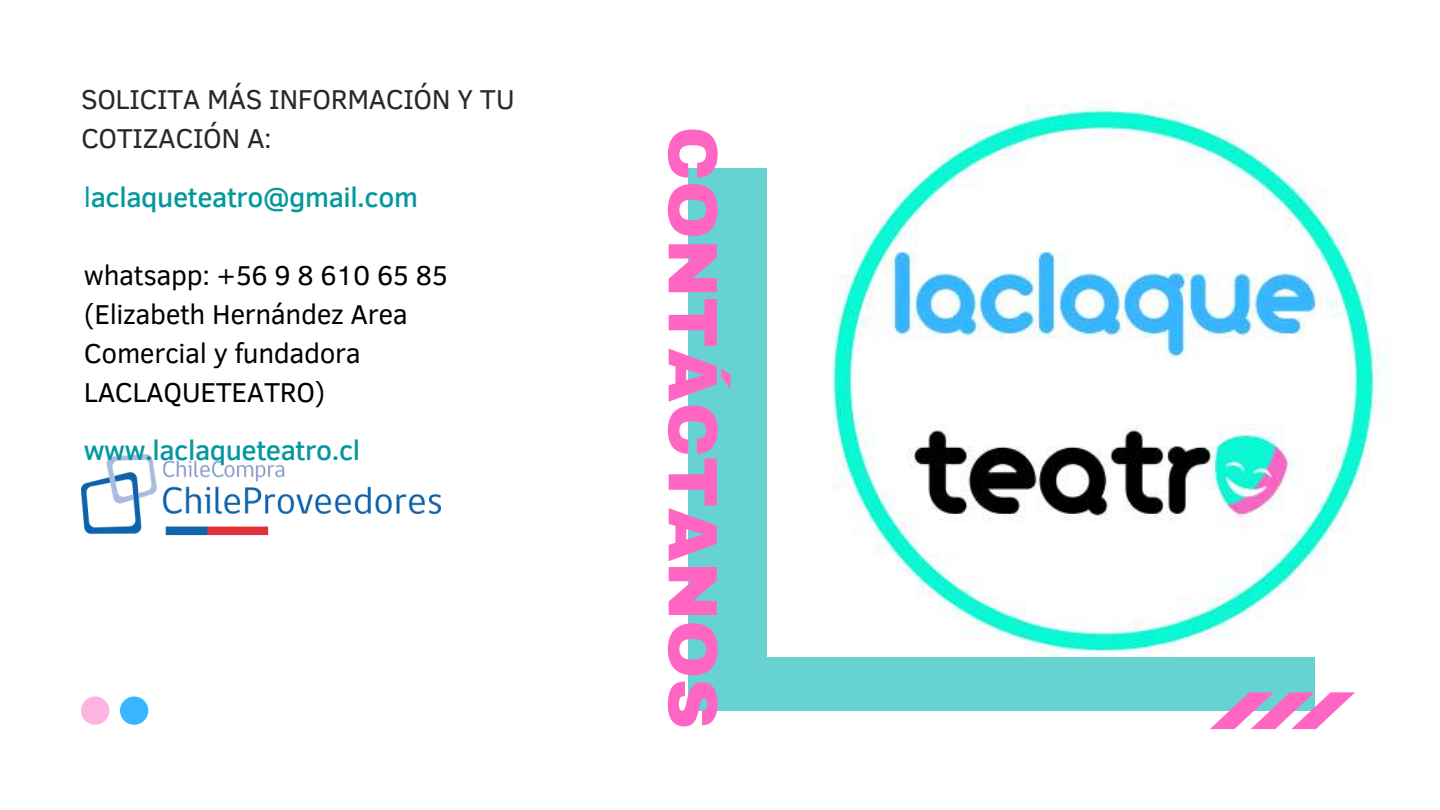
<style>
.page{position:relative;width:1440px;height:810px;background:#fff}
.page>*{position:absolute;margin:0;border:0;box-sizing:border-box;transform-origin:0 0}
.t1{font:900 70px "Archivo";color:#ff66c4}
.t2{font:28px/39px "Clear Sans";letter-spacing:-.015em;color:#000}
.t3{font:500 28px "Clear Sans";letter-spacing:-.015em;color:#03989e}
.t4{font:28px/39px "Clear Sans";letter-spacing:-.015em;color:#272927}
.s1{font-weight:400}
</style>
<div class="page">
<div style="left:120px;top:696px;width:28px;height:29px;background:#38b6ff;border-radius:50%"></div>
<div style="left:81px;top:696px;width:28px;height:29px;background:#ffb3e1;border-radius:50%"></div>
<div style="left:688px;top:168px;width:627px;height:543px;background:#66d2d2"></div>
<img style="left:768px;top:101px;width:619px;height:555px">
<svg style="left:1210px;top:692px;width:145px;height:37px"></svg>
<img style="left:81px;top:454px;width:360px;height:82px">
<p class="t4" style="left:81px;top:78px;width:435px">SOLICITA MÁS INFORMACIÓN Y TU<br>COTIZACIÓN A:</p>
<p class="t3" style="left:84px;top:177px;width:336px"><span class="s1">l</span>aclaqueteatro@gmail.com</p>
<p class="t2" style="left:84px;top:254px;width:365px">whatsapp: +56 9 8 610 65 85 (Elizabeth Hernández Area<br>Comercial y fundadora<br>LACLAQUETEATRO)</p>
<p class="t3" style="left:84px;top:430px;width:278px">www.laclaqueteatro.cl</p>
<h1 class="t1" style="left:730px;top:126px;width:604px;rotate:90deg">CONTÁCTANOS</h1>
</div>
